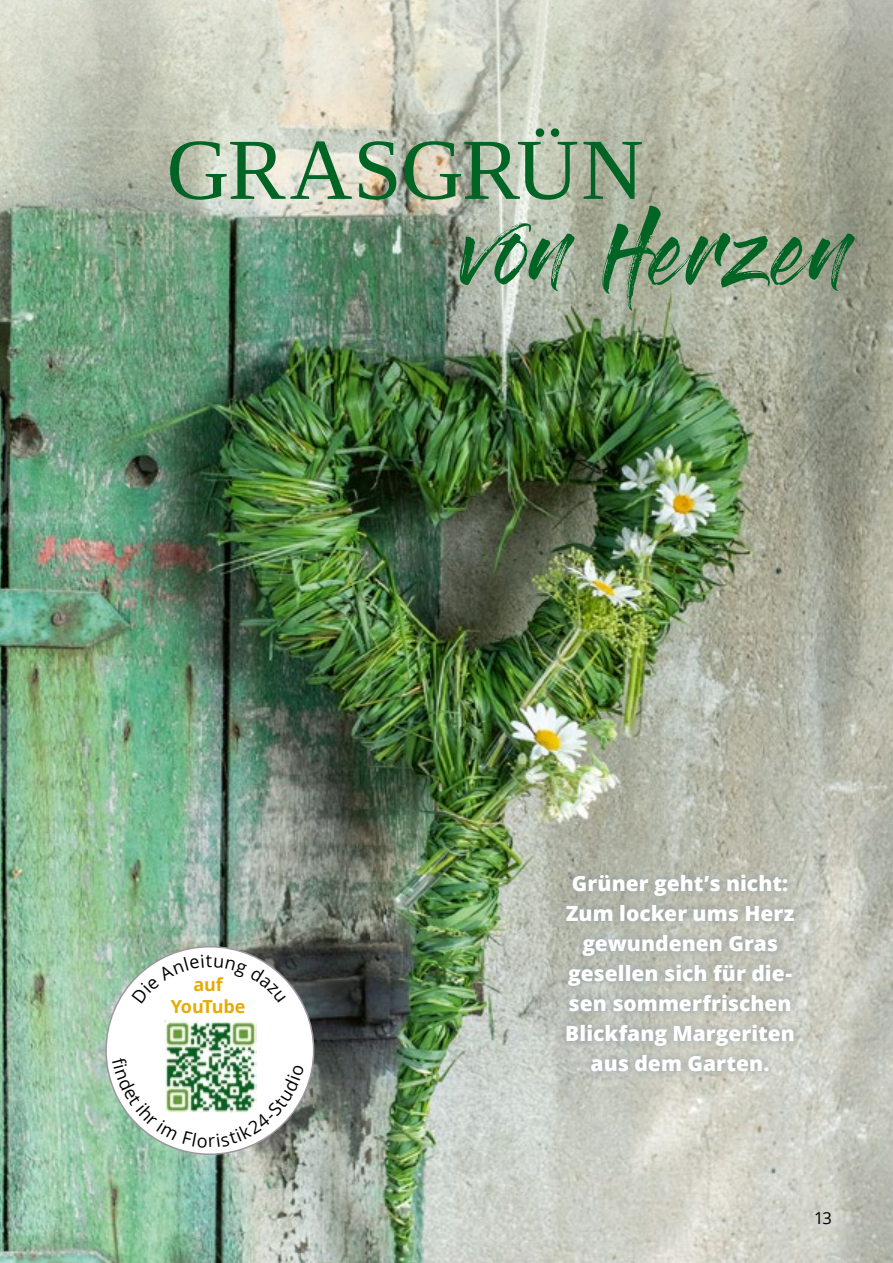
<style>
.page{position:relative;width:893px;height:1263px;background:#fff}
.page>*{position:absolute;margin:0;border:0;box-sizing:border-box;transform-origin:0 0}
.t1{font:87px "Liberation Serif";letter-spacing:-.01em;color:#006424}
.t2{font:69px "Gloss And Bloom";letter-spacing:.035em;color:#006424}
.t3{font:800 21px/30px "Open Sans";color:#fff;text-align:center}
.t4{font:700 18px/21.6px "Open Sans";letter-spacing:-.005em;color:#e5ac07;text-align:center}
.t5{font:16.5px "Open Sans";color:#000}
</style>
<div class="page">
<img style="left:0;top:0;width:893px;height:1263px">
<svg style="left:1px;top:0;width:892px;height:349px;background:#acb7a4"></svg>
<div style="left:558px;top:866px;width:243px;height:212px;background:#83959d;opacity:.75"></div>
<div style="left:106px;top:947px;width:208px;height:207px;background:#fff;border-radius:50%"></div>
<img style="left:164px;top:1020px;width:93px;height:37px">
<svg style="left:112px;top:1057px;width:192px;height:90px"></svg>
<svg style="left:132px;top:954px;width:154px;height:29px"></svg>
<h1 class="t1" style="left:167px;top:114px;width:479px">GRASGRÜN</h1>
<h2 class="t2" style="left:460px;top:220px;width:390px">von Herzen</h2>
<p class="t4" style="left:171px;top:973px;width:76px">auf<br>YouTube</p>
<p class="t3" style="left:565px;top:867px;width:231px">Grüner geht’s nicht:<br>Zum locker ums Herz gewundenen Gras gesellen sich für die&shy;sen sommerfrischen<br>Blickfang Margeriten aus dem Garten.</p>
<p class="t5" style="left:814px;top:1206px;width:19px">13</p>
</div>
